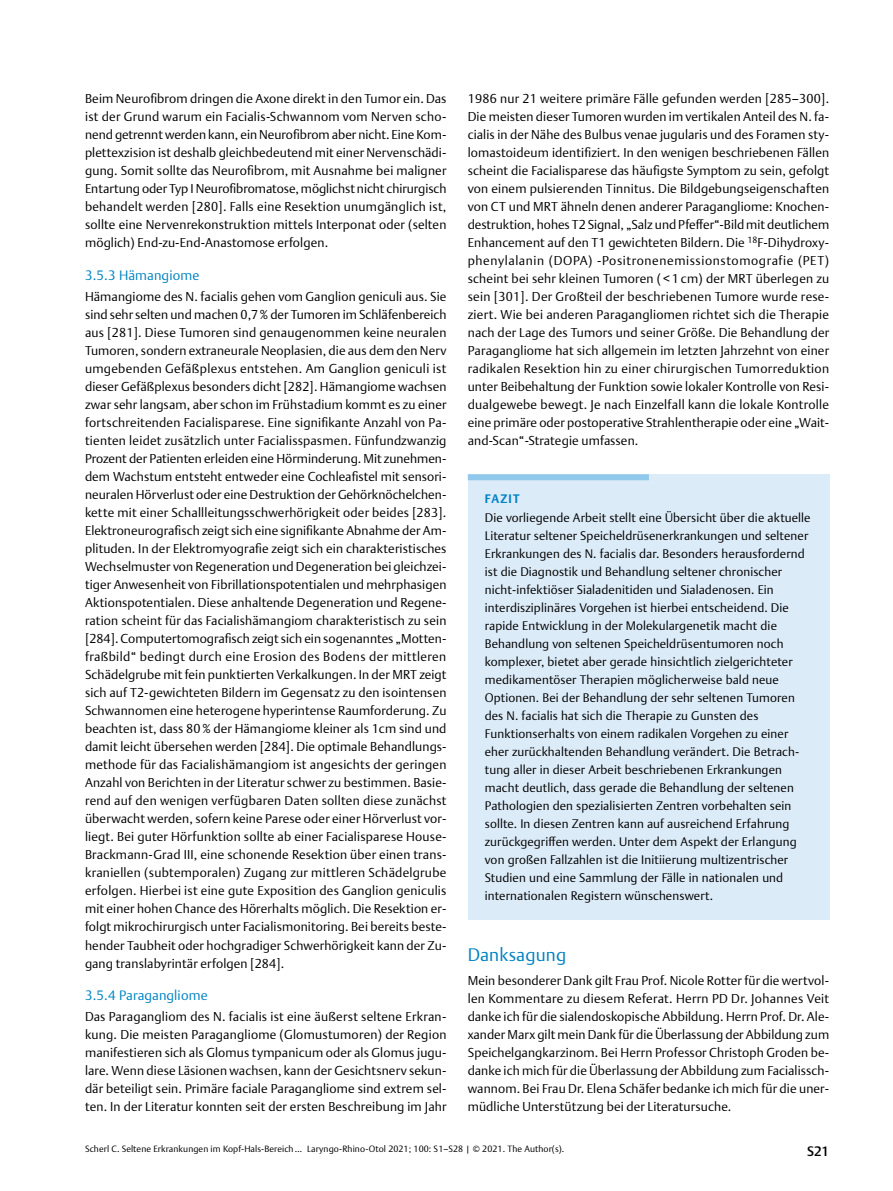
<style>
.page{position:relative;width:893px;height:1191px;background:#fff}
.page>*{position:absolute;margin:0;border:0;box-sizing:border-box;transform-origin:0 0}
.t1{font:300 18px "Thieme Argo 2011";letter-spacing:.01em;color:#0083c2}
.t2{font:300 13.5px "Thieme Argo 2011";letter-spacing:.01em;color:#0083c2}
.t3{font:500 13.5px "Thieme Argo 2011";color:#000}
.t4{font:300 12.75px/18px "Thieme Argo 2011";letter-spacing:.01em;color:#000;text-align:justify}
.t5{font:300 12.3px/18px "Thieme Argo 2011";letter-spacing:.01em;color:#000}
.t6{font:700 12px "Thieme Argo 2011";color:#0083c2}
.t7{font:300 9px "Thieme Argo 2011";letter-spacing:.01em;color:#000}
</style>
<div class="page">
<div style="left:468px;top:474px;width:361px;height:446px;background:#dcebf8"></div>
<div style="left:468px;top:474px;width:181px;height:6px;background:#91c9ed"></div>
<p class="t4" style="left:85px;top:89px;width:363px">Beim Neurofibrom dringen die Axone direkt in den Tumor ein. Das ist der Grund warum ein Facialis-Schwannom vom Nerven scho&shy;nend getrennt werden kann, ein Neurofibrom aber nicht. Eine Kom&shy;plettexzision ist deshalb gleichbedeutend mit einer Nervenschädi&shy;gung. Somit sollte das Neurofibrom, mit Ausnahme bei maligner Entartung oder Typ I Neurofibromatose, möglichst nicht chirurgisch behandelt werden [280]. Falls eine Resektion unumgänglich ist, sollte eine Nervenrekonstruktion mittels Interponat oder (selten möglich) End-zu-End-Anastomose erfolgen.</p>
<p class="t2" style="left:85px;top:266px;width:116px">3.5.3 Hämangiome</p>
<p class="t4" style="left:85px;top:287px;width:363px">Hämangiome des N. facialis gehen vom Ganglion geniculi aus. Sie sind sehr selten und machen 0,7% der Tumoren im Schläfenbereich aus [281]. Diese Tumoren sind genaugenommen keine neuralen Tumoren, sondern extraneurale Neoplasien, die aus dem den Nerv umgebenden Gefäßplexus entstehen. Am Ganglion geniculi ist dieser Gefäßplexus besonders dicht [282]. Hämangiome wachsen zwar sehr langsam, aber schon im Frühstadium kommt es zu einer fortschreitenden Facialisparese. Eine signifikante Anzahl von Pa&shy;tienten leidet zusätzlich unter Facialisspasmen. Fünfundzwanzig Prozent der Patienten erleiden eine Hörminderung. Mit zunehmen&shy;dem Wachstum entsteht entweder eine Cochleafistel mit sensori&shy;neuralen Hörverlust oder eine Destruktion der Gehörknöchelchen&shy;kette mit einer Schallleitungsschwerhörigkeit oder beides [283].<br>Elektroneurografisch zeigt sich eine signifikante Abnahme der Am&shy;plituden. In der Elektromyografie zeigt sich ein charakteristisches Wechselmuster von Regeneration und Degeneration bei gleichzei&shy;tiger Anwesenheit von Fibrillationspotentialen und mehrphasigen Aktionspotentialen. Diese anhaltende Degeneration und Regene&shy;ration scheint für das Facialishämangiom charakteristisch zu sein [284]. Computertomografisch zeigt sich ein sogenanntes „Motten&shy;fraßbild“ bedingt durch eine Erosion des Bodens der mittleren Schädelgrube mit fein punktierten Verkalkungen. In der MRT zeigt sich auf T2-gewichteten Bildern im Gegensatz zu den isointensen Schwannomen eine heterogene hyperintense Raumforderung. Zu beachten ist, dass 80% der Hämangiome kleiner als 1cm sind und damit leicht übersehen werden [284]. Die optimale Behandlungs&shy;methode für das Facialishämangiom ist angesichts der geringen Anzahl von Berichten in der Literatur schwer zu bestimmen. Basie&shy;rend auf den wenigen verfügbaren Daten sollten diese zunächst überwacht werden, sofern keine Parese oder einer Hörverlust vor&shy;liegt. Bei guter Hörfunktion sollte ab einer Facialisparese House-Brackmann-Grad III, eine schonende Resektion über einen trans&shy;kraniellen (subtemporalen) Zugang zur mittleren Schädelgrube erfolgen. Hierbei ist eine gute Exposition des Ganglion geniculis mit einer hohen Chance des Hörerhalts möglich. Die Resektion er&shy;folgt mikrochirurgisch unter Facialismonitoring. Bei bereits beste&shy;hender Taubheit oder hochgradiger Schwerhörigkeit kann der Zu&shy;gang translabyrintär erfolgen [284].</p>
<p class="t2" style="left:85px;top:986px;width:124px">3.5.4 Paragangliome</p>
<p class="t4" style="left:85px;top:1007px;width:363px">Das Paragangliom des N. facialis ist eine äußerst seltene Erkran&shy;kung. Die meisten Paragangliome (Glomustumoren) der Region manifestieren sich als Glomus tympanicum oder als Glomus jugu&shy;lare. Wenn diese Läsionen wachsen, kann der Gesichtsnerv sekun&shy;där beteiligt sein. Primäre faciale Paragangliome sind extrem sel&shy;ten. In der Literatur konnten seit der ersten Beschreibung im Jahr</p>
<p class="t4" style="left:468px;top:89px;width:363px">1986 nur 21 weitere primäre Fälle gefunden werden [285–300].<br>Die meisten dieser Tumoren wurden im vertikalen Anteil des N. fa&shy;cialis in der Nähe des Bulbus venae jugularis und des Foramen sty&shy;lomastoideum identifiziert. In den wenigen beschriebenen Fällen scheint die Facialisparese das häufigste Symptom zu sein, gefolgt von einem pulsierenden Tinnitus. Die Bildgebungseigenschaften von CT und MRT ähneln denen anderer Paragangliome: Knochen&shy;destruktion, hohes T2 Signal, „Salz und Pfeffer“-Bild mit deutlichem Enhancement auf den T1 gewichteten Bildern. Die <sup>18</sup>F-Dihydroxy&shy;phenylalanin (DOPA) -Positronenemissionstomografie (PET) scheint bei sehr kleinen Tumoren ( &lt; 1 cm) der MRT überlegen zu sein [301]. Der Großteil der beschriebenen Tumore wurde rese&shy;ziert. Wie bei anderen Paragangliomen richtet sich die Therapie nach der Lage des Tumors und seiner Größe. Die Behandlung der Paragangliome hat sich allgemein im letzten Jahrzehnt von einer radikalen Resektion hin zu einer chirurgischen Tumorreduktion unter Beibehaltung der Funktion sowie lokaler Kontrolle von Resi&shy;dualgewebe bewegt. Je nach Einzelfall kann die lokale Kontrolle eine primäre oder postoperative Strahlentherapie oder eine „Wait&shy;and-Scan“-Strategie umfassen.</p>
<p class="t6" style="left:485px;top:490px;width:36px">Fazit</p>
<p class="t5" style="left:485px;top:508px;width:327px">Die vorliegende Arbeit stellt eine Übersicht über die aktuelle Literatur seltener Speicheldrüsenerkrankungen und seltener Erkrankungen des N. facialis dar. Besonders herausfordernd ist die Diagnostik und Behandlung seltener chronischer nicht-infektiöser Sialadenitiden und Sialadenosen. Ein interdisziplinäres Vorgehen ist hierbei entscheidend. Die rapide Entwicklung in der Molekulargenetik macht die Behandlung von seltenen Speicheldrüsentumoren noch komplexer, bietet aber gerade hinsichtlich zielgerichteter medikamentöser Therapien möglicherweise bald neue Optionen. Bei der Behandlung der sehr seltenen Tumoren des N. facialis hat sich die Therapie zu Gunsten des Funktionserhalts von einem radikalen Vorgehen zu einer eher zurückhaltenden Behandlung verändert. Die Betrach&shy;tung aller in dieser Arbeit beschriebenen Erkrankungen macht deutlich, dass gerade die Behandlung der seltenen Pathologien den spezialisierten Zentren vorbehalten sein sollte. In diesen Zentren kann auf ausreichend Erfahrung zurückgegriffen werden. Unter dem Aspekt der Erlangung von großen Fallzahlen ist die Initiierung multizentrischer Studien und eine Sammlung der Fälle in nationalen und internationalen Registern wünschenswert.</p>
<h1 class="t1" style="left:468px;top:943px;width:100px">Danksagung</h1>
<p class="t4" style="left:468px;top:971px;width:363px">Mein besonderer Dank gilt Frau Prof. Nicole Rotter für die wertvol&shy;len Kommentare zu diesem Referat. Herrn PD Dr. Johannes Veit danke ich für die sialendoskopische Abbildung. Herrn Prof. Dr. Ale&shy;xander Marx gilt mein Dank für die Überlassung der Abbildung zum Speichelgangkarzinom. Bei Herrn Professor Christoph Groden be&shy;danke ich mich für die Überlassung der Abbildung zum Facialissch&shy;wannom. Bei Frau Dr. Elena Schäfer bedanke ich mich für die uner&shy;müdliche Unterstützung bei der Literatursuche.</p>
<p class="t3" style="left:807px;top:1142px;width:24px">S21</p>
<p class="t7" style="left:85px;top:1143px;width:481px">Scherl C. Seltene Erkrankungen im Kopf-Hals-Bereich … Laryngo-Rhino-Otol 2021; 100: S1–S28 | © 2021. The Author(s).</p>
</div>
